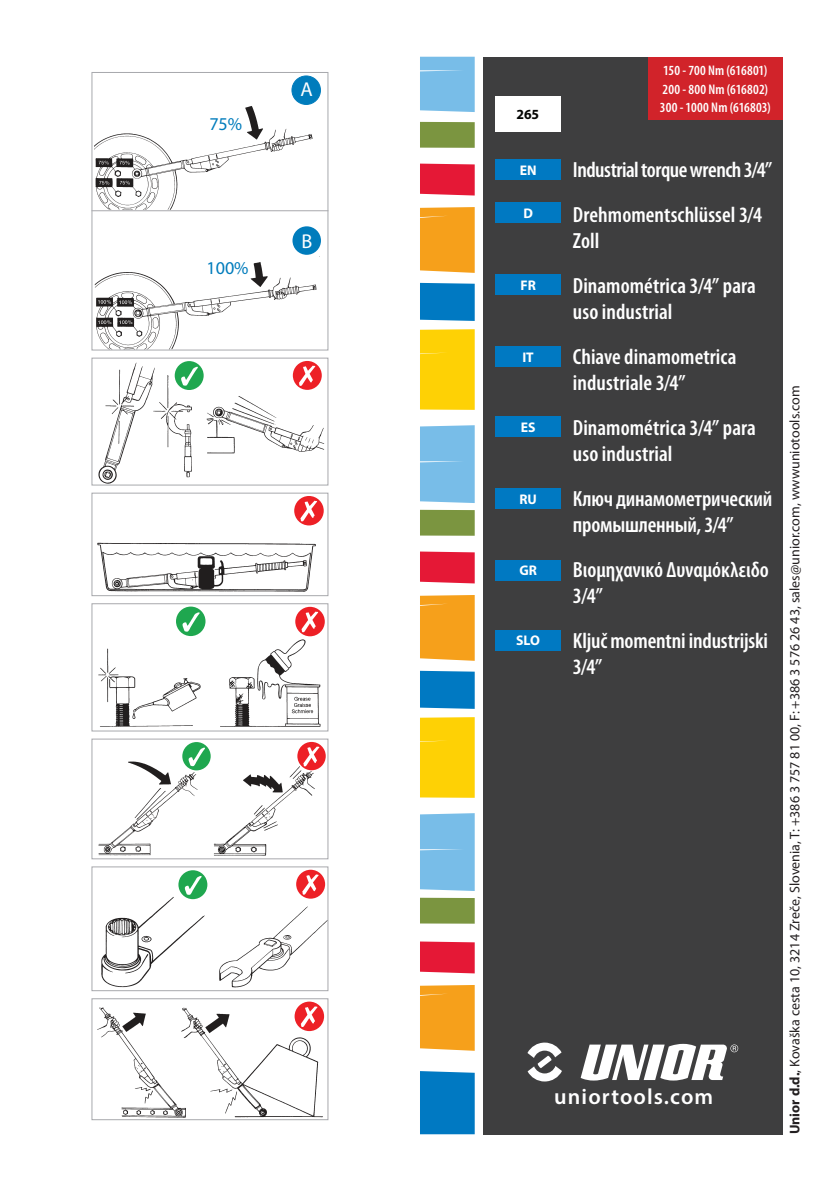
<style>
.page{position:relative;width:840px;height:1191px;background:#fff}
.page>*{position:absolute;margin:0;border:0;box-sizing:border-box;transform-origin:0 0}
.t1{font:600 condensed 22px/44.6px "Myriad Pro";color:#fff}
.t2{font:600 22px "Myriad Pro";letter-spacing:.05em;color:#fff}
.t3{font:20px "Myriad Pro";color:#fff}
.t4{font:18px "Myriad Pro";color:#007cbc}
.t5{font:14px "Myriad Pro";color:#231f20}
.t6{font:600 condensed 14px/18.2px "Myriad Pro";letter-spacing:.015em;color:#fff}
.t7{font:700 14px "Myriad Pro";color:#fff}
.t8{font:700 14px "Myriad Pro";color:#040503}
.s1{font-weight:700}
</style>
<div class="page">
<div style="left:420px;top:897px;width:54px;height:26px;background:#7b9540"></div>
<div style="left:420px;top:813px;width:54px;height:78px;background:#78bde8"></div>
<svg style="left:420px;top:941px;width:54px;height:32px;background:#e6223e"></svg>
<div style="left:420px;top:1071px;width:54px;height:63px;background:#0079c2"></div>
<div style="left:420px;top:985px;width:54px;height:65px;background:#f6a01b"></div>
<div style="left:420px;top:510px;width:54px;height:26px;background:#7b9540"></div>
<div style="left:420px;top:425px;width:54px;height:78px;background:#78bde8"></div>
<svg style="left:420px;top:551px;width:54px;height:32px;background:#e6223e"></svg>
<div style="left:420px;top:671px;width:54px;height:38px;background:#0079c2"></div>
<div style="left:420px;top:595px;width:54px;height:66px;background:#f6a01b"></div>
<div style="left:420px;top:717px;width:54px;height:81px;background:#fed105"></div>
<div style="left:420px;top:122px;width:54px;height:26px;background:#7b9540"></div>
<div style="left:420px;top:57px;width:54px;height:55px;background:#78bde8"></div>
<div style="left:420px;top:164px;width:54px;height:31px;background:#e51836"></div>
<div style="left:420px;top:283px;width:54px;height:38px;background:#0079c2"></div>
<div style="left:420px;top:207px;width:54px;height:66px;background:#f6a01b"></div>
<div style="left:420px;top:329px;width:54px;height:81px;background:#fed105"></div>
<div style="left:483px;top:57px;width:299px;height:1077px;background:#3e3e3f"></div>
<div style="left:648px;top:57px;width:134px;height:62px;background:#d1232a"></div>
<img style="left:98px;top:648px;width:103px;height:79px">
<img style="left:220px;top:639px;width:101px;height:88px">
<svg style="left:295px;top:607px;width:29px;height:29px"></svg>
<svg style="left:176px;top:606px;width:29px;height:30px"></svg>
<div style="left:91px;top:603px;width:237px;height:128px;border:1px solid #a8a9ad"></div>
<img style="left:98px;top:761px;width:102px;height:95px">
<img style="left:213px;top:769px;width:102px;height:87px">
<svg style="left:297px;top:742px;width:28px;height:28px"></svg>
<svg style="left:182px;top:742px;width:28px;height:28px"></svg>
<div style="left:91px;top:738px;width:237px;height:121px;border:1px solid #a8a9ad"></div>
<img style="left:101px;top:897px;width:104px;height:91px">
<img style="left:219px;top:906px;width:107px;height:82px">
<svg style="left:296px;top:869px;width:29px;height:29px"></svg>
<svg style="left:178px;top:870px;width:29px;height:29px"></svg>
<div style="left:91px;top:866px;width:237px;height:125px;border:1px solid #a8a9ad"></div>
<img style="left:97px;top:1007px;width:226px;height:111px">
<svg style="left:294px;top:1001px;width:30px;height:30px"></svg>
<div style="left:91px;top:998px;width:237px;height:122px;border:1px solid #a8a9ad"></div>
<img style="left:93px;top:106px;width:222px;height:106px">
<img style="left:94px;top:262px;width:223px;height:86px">
<div style="left:292px;top:226px;width:29px;height:29px;background:#007cbc;border-radius:50%"></div>
<div style="left:292px;top:76px;width:28px;height:28px;background:#007cbc;border-radius:50%"></div>
<div style="left:292px;top:76px;width:28px;height:29px;border:1px solid #007cbc;border-radius:50%"></div>
<div style="left:91px;top:72px;width:237px;height:278px;border:1px solid #a8a9ad"></div>
<hr style="left:91px;top:210px;width:237px;height:1px;background:#a8a9ad">
<img style="left:98px;top:362px;width:94px;height:121px">
<img style="left:206px;top:396px;width:118px;height:58px">
<svg style="left:175px;top:361px;width:28px;height:29px"></svg>
<svg style="left:293px;top:361px;width:28px;height:29px"></svg>
<div style="left:91px;top:358px;width:237px;height:127px;border:1px solid #a8a9ad"></div>
<img style="left:97px;top:542px;width:219px;height:50px">
<svg style="left:294px;top:496px;width:29px;height:29px"></svg>
<div style="left:91px;top:493px;width:237px;height:103px;border:1px solid #a8a9ad"></div>
<div style="left:495px;top:96px;width:65px;height:35px;background:#fff"></div>
<div style="left:495px;top:159px;width:65px;height:21px;background:#0079c2"></div>
<div style="left:495px;top:274px;width:65px;height:21px;background:#0079c2"></div>
<div style="left:495px;top:346px;width:65px;height:21px;background:#0079c2"></div>
<div style="left:495px;top:559px;width:65px;height:21px;background:#0079c2"></div>
<div style="left:495px;top:202px;width:65px;height:21px;background:#0079c2"></div>
<div style="left:495px;top:416px;width:65px;height:21px;background:#0079c2"></div>
<div style="left:495px;top:488px;width:65px;height:21px;background:#0079c2"></div>
<div style="left:495px;top:629px;width:65px;height:21px;background:#0079c2"></div>
<svg style="left:580px;top:1043px;width:157px;height:37px"></svg>
<svg style="left:527px;top:1042px;width:34px;height:39px"></svg>
<p class="t4" style="left:209px;top:113px;width:34px">75%</p>
<p class="t4" style="left:206px;top:256px;width:44px">100%</p>
<p class="t3" style="left:300px;top:77px;width:14px">A</p>
<p class="t3" style="left:301px;top:229px;width:12px">B</p>
<p class="t8" style="left:516px;top:105px;width:24px">265</p>
<p class="t7" style="left:519px;top:161px;width:18px">EN</p>
<p class="t7" style="left:523px;top:204px;width:11px">D</p>
<p class="t7" style="left:520px;top:276px;width:17px">FR</p>
<p class="t7" style="left:522px;top:348px;width:13px">IT</p>
<p class="t7" style="left:520px;top:418px;width:16px">ES</p>
<p class="t7" style="left:519px;top:490px;width:19px">RU</p>
<p class="t7" style="left:519px;top:561px;width:19px">GR</p>
<p class="t7" style="left:516px;top:631px;width:25px">SLO</p>
<p class="t6" style="left:659px;top:61px;width:112px">150 - 700 Nm (616801)<br>200 - 800 Nm (616802)<br>300 - 1000 Nm (616803)</p>
<p class="t1" style="left:572px;top:147px;width:200px">Industrial torque wrench 3/4”<br>Drehmomentschlüssel 3/4</p>
<p class="t1" style="left:572px;top:218px;width:184px">Zoll<br>Dinamométrica 3/4” para</p>
<p class="t1" style="left:572px;top:289px;width:165px">uso industrial<br>Chiave dinamometrica</p>
<p class="t1" style="left:572px;top:360px;width:184px">industriale 3/4”<br>Dinamométrica 3/4” para</p>
<p class="t1" style="left:572px;top:431px;width:201px">uso industrial<br>Ключ динамометрический</p>
<p class="t1" style="left:572px;top:502px;width:197px">промышленный, 3/4”<br>Βιομηχανικό Δυναμόκλειδο</p>
<p class="t1" style="left:572px;top:573px;width:196px">3/4”<br>Ključ momentni industrijski</p>
<p class="t1" style="left:572px;top:644px;width:31px">3/4”</p>
<p class="t2" style="left:554px;top:1082px;width:160px">uniortools.com</p>
<p class="t5" style="left:785px;top:1134px;width:750px;rotate:-90deg"><span class="s1">Unior d.d.</span>, Kovaška cesta 10, 3214 Zreče, Slovenia, T: +386 3 757 81 00, F: +386 3 576 26 43, sales@unior.com, wwwuniotools.com</p>
</div>
